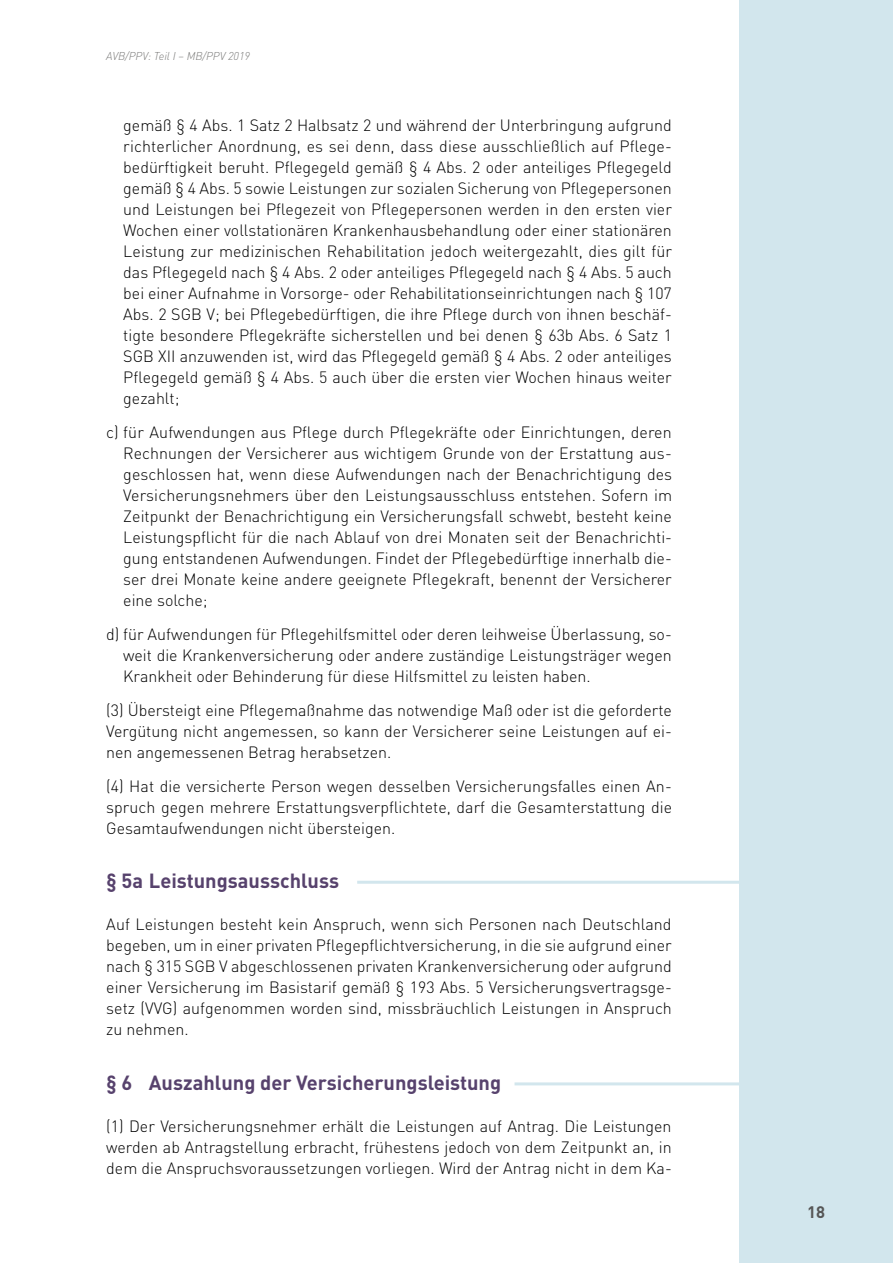
<style>
.page{position:relative;width:893px;height:1263px;background:#fff}
.page>*{position:absolute;margin:0;border:0;box-sizing:border-box;transform-origin:0 0}
.t1{font:700 20.25px "DINOT";color:#57426d}
.t2{font:700 16.5px "DINOT";color:#565656}
.t3{font:300 16.2px/21px "DINOT";color:#000;text-align:justify}
.t4{font:italic 300 11.25px "DIN";color:#7b7b7a}
</style>
<div class="page">
<div style="left:740px;top:0;width:153px;height:1263px;background:#d2e6ed"></div>
<hr style="left:357px;top:881px;width:383px;height:3px;background:#d2e6ed">
<hr style="left:514px;top:1082px;width:226px;height:3px;background:#d2e6ed">
<p class="t4" style="left:106px;top:49px;width:145px">AVB/PPV: Teil I – MB/PPV 2019</p>
<p class="t3" style="left:123px;top:114px;width:550px">gemäß § 4 Abs. 1 Satz 2 Halbsatz 2 und während der Unterbringung aufgrund richterlicher Anordnung, es sei denn, dass diese ausschließlich auf Pflege&shy;bedürftigkeit beruht. Pflegegeld gemäß § 4 Abs. 2 oder anteiliges Pflegegeld gemäß § 4 Abs. 5 sowie Leistungen zur sozialen Sicherung von Pflegepersonen und Leistungen bei Pflegezeit von Pflegepersonen werden in den ersten vier Wochen einer vollstationären Krankenhausbehandlung oder einer stationären Leistung zur medizinischen Rehabilitation jedoch weitergezahlt, dies gilt für das Pflegegeld nach § 4 Abs. 2 oder anteiliges Pflegegeld nach § 4 Abs. 5 auch bei einer Aufnahme in Vorsorge- oder Rehabilitationseinrichtungen nach § 107<br>Abs. 2 SGB V; bei Pflegebedürftigen, die ihre Pflege durch von ihnen beschäf&shy;tigte besondere Pflegekräfte sicherstellen und bei denen § 63b Abs. 6 Satz 1<br>SGB XII anzuwenden ist, wird das Pflegegeld gemäß § 4 Abs. 2 oder anteiliges Pflegegeld gemäß § 4 Abs. 5 auch über die ersten vier Wochen hinaus weiter gezahlt;</p>
<p class="t3" style="left:123px;top:421px;width:550px;text-indent:-17px">c) für Aufwendungen aus Pflege durch Pflegekräfte oder Einrichtungen, deren Rechnungen der Versicherer aus wichtigem Grunde von der Erstattung aus&shy;geschlossen hat, wenn diese Aufwendungen nach der Benachrichtigung des Versicherungsnehmers über den Leistungsausschluss entstehen. Sofern im Zeitpunkt der Benachrichtigung ein Versicherungsfall schwebt, besteht keine Leistungspflicht für die nach Ablauf von drei Monaten seit der Benachrichti&shy;gung entstandenen Aufwendungen. Findet der Pflegebedürftige innerhalb die&shy;ser drei Monate keine andere geeignete Pflegekraft, benennt der Versicherer eine solche;</p>
<p class="t3" style="left:123px;top:623px;width:550px;text-indent:-17px">d) für Aufwendungen für Pflegehilfsmittel oder deren leihweise Überlassung, so&shy;weit die Krankenversicherung oder andere zuständige Leistungsträger wegen Krankheit oder Behinderung für diese Hilfsmittel zu leisten haben.</p>
<p class="t3" style="left:106px;top:699px;width:567px">(3) Übersteigt eine Pflegemaßnahme das notwendige Maß oder ist die geforderte Vergütung nicht angemessen, so kann der Versicherer seine Leistungen auf ei&shy;nen angemessenen Betrag herabsetzen.</p>
<p class="t3" style="left:106px;top:774px;width:567px">(4) Hat die versicherte Person wegen desselben Versicherungsfalles einen An&shy;spruch gegen mehrere Erstattungsverpflichtete, darf die Gesamterstattung die Gesamtaufwendungen nicht übersteigen.</p>
<p class="t1" style="left:106px;top:867px;width:234px">§ 5a Leistungsausschluss</p>
<p class="t3" style="left:106px;top:913px;width:567px">Auf Leistungen besteht kein Anspruch, wenn sich Personen nach Deutschland begeben, um in einer privaten Pflegepflichtversicherung, in die sie aufgrund einer nach § 315 SGB V abgeschlossenen privaten Krankenversicherung oder aufgrund einer Versicherung im Basistarif gemäß § 193 Abs. 5 Versicherungsvertragsge&shy;setz (VVG) aufgenommen worden sind, missbräuchlich Leistungen in Anspruch zu nehmen.</p>
<p class="t1" style="left:106px;top:1068px;width:396px">§ 6 Auszahlung der Versicherungsleistung</p>
<p class="t3" style="left:106px;top:1115px;width:567px">(1) Der Versicherungsnehmer erhält die Leistungen auf Antrag. Die Leistungen werden ab Antragstellung erbracht, frühestens jedoch von dem Zeitpunkt an, in dem die Anspruchsvoraussetzungen vorliegen. Wird der Antrag nicht in dem Ka-</p>
<p class="t2" style="left:807px;top:1201px;width:19px">18</p>
</div>
